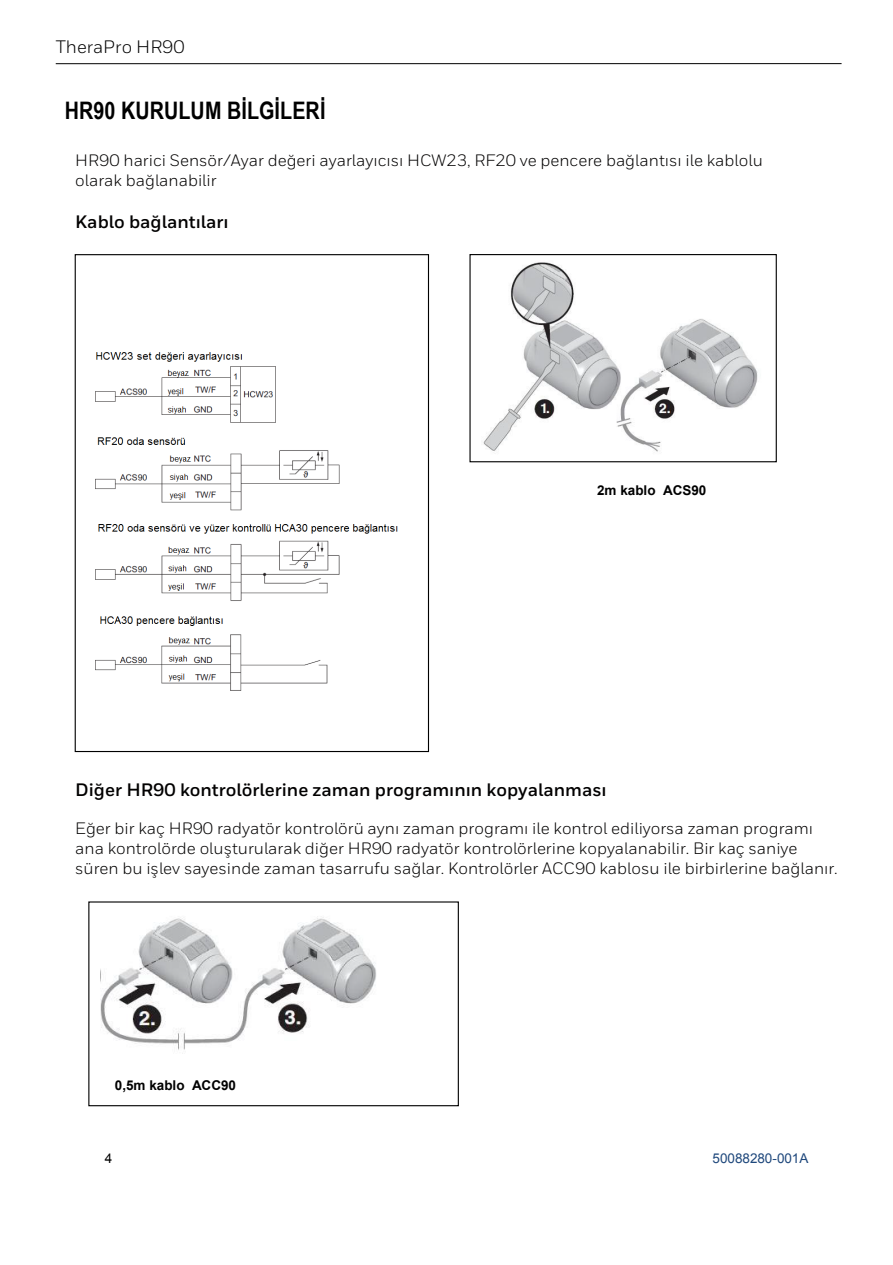
<style>
.page{position:relative;width:893px;height:1265px;background:#fff}
.page>*{position:absolute;margin:0;border:0;box-sizing:border-box;transform-origin:0 0}
.t1{font:700 24.15px "Arial Narrow";letter-spacing:.005em;color:#000}
.t2{font:700 18px "Honeywell Sans";color:#020100}
.t3{font:18px "Honeywell Sans";color:#000}
.t4{font:16.5px/19.8px "Honeywell Sans";color:#020100}
.t5{font:700 13.5px "Arial";color:#000}
.t6{font:13.5px "Arial";letter-spacing:.005em;color:#1f487c}
.t7{font:13.5px "Arial";color:#000}
</style>
<div class="page">
<div style="left:88px;top:901px;width:371px;height:205px;border:1px solid #000"></div>
<img style="left:100px;top:916px;width:276px;height:134px">
<div style="left:469px;top:254px;width:308px;height:208px;border:1px solid #000"></div>
<img style="left:483px;top:262px;width:275px;height:190px">
<img style="left:95px;top:352px;width:303px;height:339px">
<hr style="left:56px;top:63px;width:786px;height:1px;background:#000">
<p class="t3" style="left:56px;top:36px;width:131px">TheraPro HR90</p>
<h1 class="t1" style="left:65px;top:92px;width:262px">HR90 KURULUM BİLGİLERİ</h1>
<p class="t4" style="left:75px;top:151px;width:689px">HR90 harici Sensör/Ayar değeri ayarlayıcısı HCW23, RF20 ve pencere bağlantısı ile kablolu olarak bağlanabilir</p>
<p class="t2" style="left:75px;top:210px;width:155px">Kablo bağlantıları</p>
<p class="t5" style="left:597px;top:481px;width:111px">2m kablo ACS90</p>
<p class="t2" style="left:75px;top:779px;width:533px">Diğer HR90 kontrolörlerine zaman programının kopyalanması</p>
<p class="t4" style="left:75px;top:819px;width:764px">Eğer bir kaç HR90 radyatör kontrolörü aynı zaman programı ile kontrol ediliyorsa zaman programı ana kontrolörde oluşturularak diğer HR90 radyatör kontrolörlerine kopyalanabilir. Bir kaç saniye süren bu işlev sayesinde zaman tasarrufu sağlar. Kontrolörler ACC90 kablosu ile birbirlerine bağlanır.</p>
<p class="t5" style="left:115px;top:1076px;width:123px">0,5m kablo ACC90</p>
<p class="t7" style="left:105px;top:1148px;width:9px">4</p>
<p class="t6" style="left:713px;top:1148px;width:97px">50088280-001A</p>
</div>
